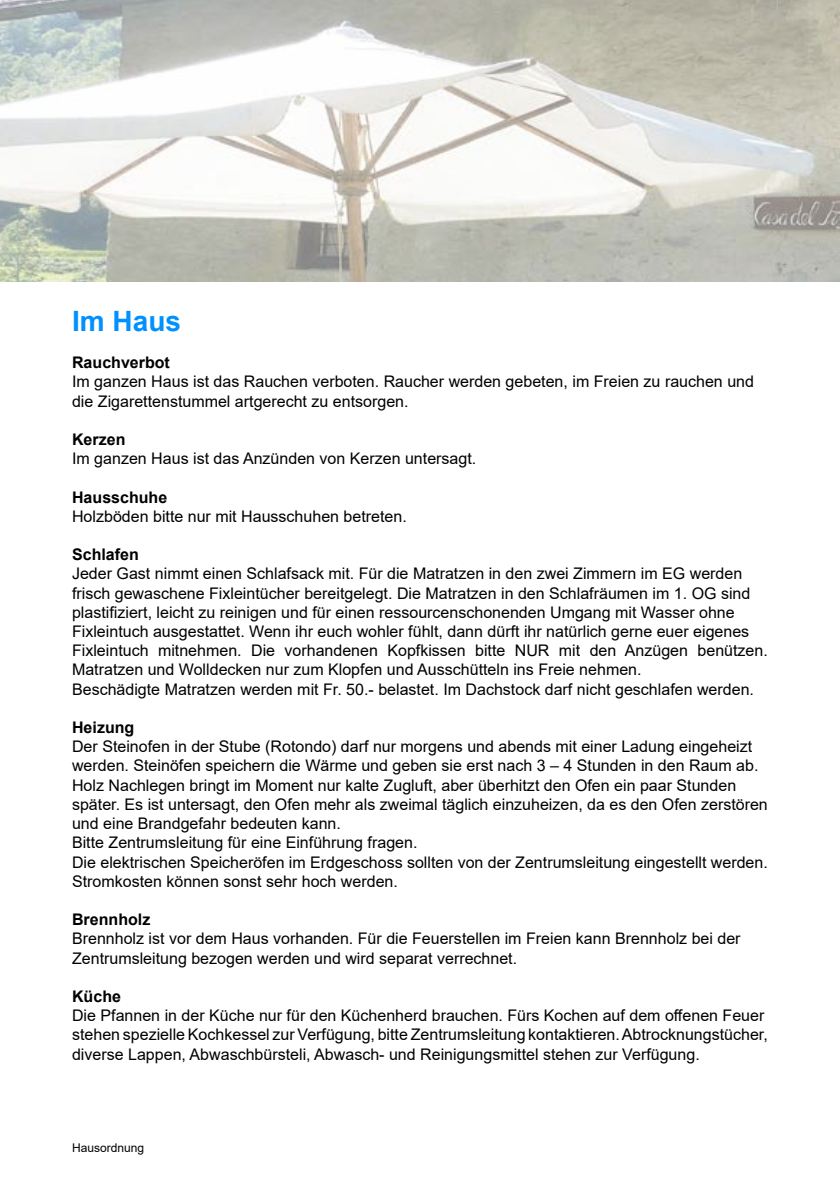
<style>
.page{position:relative;width:840px;height:1191px;background:#fff}
.page>*{position:absolute;margin:0;border:0;box-sizing:border-box;transform-origin:0 0}
.t1{font:700 28px "Arial";color:#0091fe}
.t2{font:16px/19.2px "Arial";color:#000}
.t3{font:700 16px "Arial";color:#000}
.t4{font:12px "Arial";color:#000}
</style>
<div class="page">
<img style="left:0;top:0;width:839px;height:282px">
<h1 class="t1" style="left:72px;top:301px;width:110px">Im Haus</h1>
<p class="t3" style="left:72px;top:351px;width:99px">Rauchverbot</p>
<p class="t2" style="left:72px;top:372px;width:683px">Im ganzen Haus ist das Rauchen verboten. Raucher werden gebeten, im Freien zu rauchen und die Zigarettenstummel artgerecht zu entsorgen.</p>
<p class="t3" style="left:72px;top:428px;width:55px">Kerzen</p>
<p class="t2" style="left:72px;top:449px;width:405px">Im ganzen Haus ist das Anzünden von Kerzen untersagt.</p>
<p class="t3" style="left:72px;top:485px;width:97px">Hausschuhe</p>
<p class="t2" style="left:72px;top:506px;width:336px">Holzböden bitte nur mit Hausschuhen betreten.</p>
<p class="t3" style="left:72px;top:543px;width:68px">Schlafen</p>
<p class="t2" style="left:72px;top:564px;width:697px">Jeder Gast nimmt einen Schlafsack mit. Für die Matratzen in den zwei Zimmern im EG werden frisch gewaschene Fixleintücher bereitgelegt. Die Matratzen in den Schlafräumen im 1. OG sind plastifiziert, leicht zu reinigen und für einen ressourcenschonenden Umgang mit Wasser ohne Fixleintuch ausgestattet. Wenn ihr euch wohler fühlt, dann dürft ihr natürlich gerne euer eigenes Fixleintuch mitnehmen. Die vorhandenen Kopfkissen bitte NUR mit den Anzügen benützen.<br>Matratzen und Wolldecken nur zum Klopfen und Ausschütteln ins Freie nehmen.<br>Beschädigte Matratzen werden mit Fr. 50.- belastet. Im Dachstock darf nicht geschlafen werden.</p>
<p class="t3" style="left:72px;top:716px;width:64px">Heizung</p>
<p class="t2" style="left:72px;top:737px;width:697px">Der Steinofen in der Stube (Rotondo) darf nur morgens und abends mit einer Ladung eingeheizt werden. Steinöfen speichern die Wärme und geben sie erst nach 3 – 4 Stunden in den Raum ab.<br>Holz Nachlegen bringt im Moment nur kalte Zugluft, aber überhitzt den Ofen ein paar Stunden später. Es ist untersagt, den Ofen mehr als zweimal täglich einzuheizen, da es den Ofen zerstören und eine Brandgefahr bedeuten kann.<br>Bitte Zentrumsleitung für eine Einführung fragen.<br>Die elektrischen Speicheröfen im Erdgeschoss sollten von der Zentrumsleitung eingestellt werden.<br>Stromkosten können sonst sehr hoch werden.</p>
<p class="t3" style="left:72px;top:908px;width:80px">Brennholz</p>
<p class="t2" style="left:72px;top:929px;width:669px">Brennholz ist vor dem Haus vorhanden. Für die Feuerstellen im Freien kann Brennholz bei der<br>Zentrumsleitung bezogen werden und wird separat verrechnet.</p>
<p class="t3" style="left:72px;top:985px;width:50px">Küche</p>
<p class="t2" style="left:72px;top:1005px;width:697px">Die Pfannen in der Küche nur für den Küchenherd brauchen. Fürs Kochen auf dem offenen Feuer stehen spezielle Kochkessel zur Verfügung, bitte Zentrumsleitung kontaktieren. Abtrocknungstücher, diverse Lappen, Abwaschbürsteli, Abwasch- und Reinigungsmittel stehen zur Verfügung.</p>
<p class="t4" style="left:72px;top:1139px;width:74px">Hausordnung</p>
</div>
